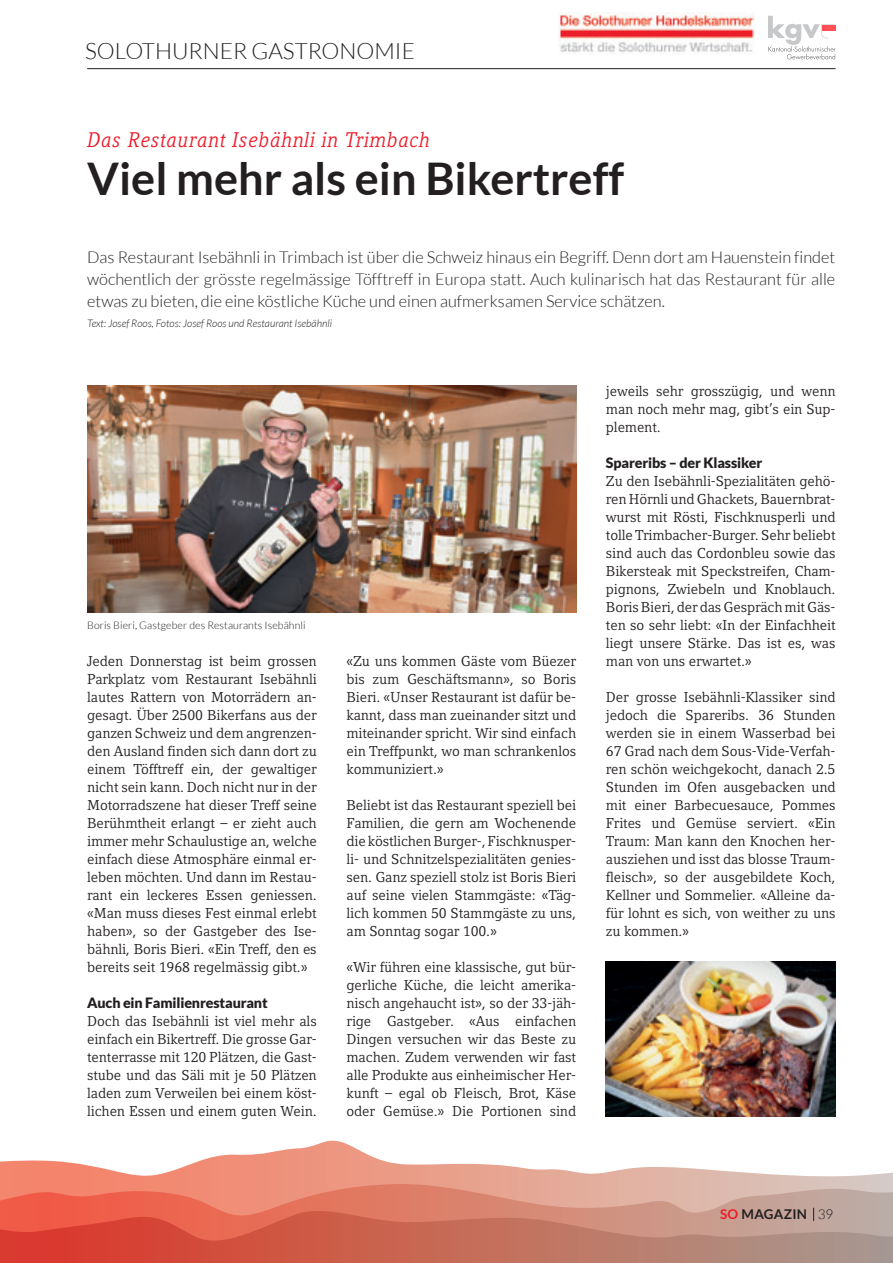
<style>
.page{position:relative;width:893px;height:1263px;background:#fff}
.page>*{position:absolute;margin:0;border:0;box-sizing:border-box;transform-origin:0 0}
.t1{font:700 45px "Lato";color:#231f20}
.t2{font:300 22.5px "Lato";color:#231f20}
.t3{font:italic 21px "Compatil Letter LT Pro";letter-spacing:.02em;color:#ee1b29;scale:.96 1}
.t4{font:300 16.35px/22.4px "Lato";color:#231f20;text-align:justify}
.t5{font:14.25px/18px "Compatil Letter LT Pro";letter-spacing:-.01em;color:#231f20;text-align:justify}
.t6{font:900 14.25px "Lato";letter-spacing:-.01em;color:#231f20}
.t7{font:700 13.5px "Lato";letter-spacing:.02em;color:#231f20}
.t8{font:italic 300 10.5px "Lato";color:#231f20}
.t9{font:300 10.5px "Lato";letter-spacing:.01em;color:#231f20}
.s1{color:#ee1b29}
.s2{font-weight:300}
</style>
<div class="page">
<svg style="left:0;top:1141px;width:893px;height:43px"></svg>
<svg style="left:0;top:1184px;width:893px;height:27px;background:#e0907e"></svg>
<svg style="left:0;top:1211px;width:893px;height:52px;background:#ca705f"></svg>
<svg style="left:813px;top:1208px;width:1px;height:13px"></svg>
<hr style="left:87px;top:68px;width:749px;height:1px;background:#231f20">
<img style="left:87px;top:385px;width:489px;height:227px">
<img style="left:606px;top:962px;width:230px;height:154px">
<img style="left:558px;top:13px;width:197px;height:40px">
<svg style="left:768px;top:16px;width:68px;height:43px"></svg>
<h2 class="t2" style="left:85px;top:39px;width:331px">SOLOTHURNER GASTRONOMIE</h2>
<h3 class="t3" style="left:87px;top:128px;width:359px">Das Restaurant Isebähnli in Trimbach</h3>
<h1 class="t1" style="left:87px;top:153px;width:538px">Viel mehr als ein Bikertreff</h1>
<p class="t4" style="left:87px;top:246px;width:750px">Das Restaurant Isebähnli in Trimbach ist über die Schweiz hinaus ein Begriff. Denn dort am Hauenstein findet wöchentlich der grösste regelmässige Töfftreff in Europa statt. Auch kulinarisch hat das Restaurant für alle etwas zu bieten, die eine köstliche Küche und einen aufmerksamen Service schätzen.</p>
<p class="t8" style="left:87px;top:317px;width:247px">Text: Josef Roos, Fotos: Josef Roos und Restaurant Isebähnli</p>
<p class="t9" style="left:87px;top:620px;width:220px">Boris Bieri, Gastgeber des Restaurants Isebähnli</p>
<p class="t5" style="left:87px;top:652px;width:231px">Jeden Donnerstag ist beim grossen Parkplatz vom Restaurant Isebähnli lautes Rattern von Motorrädern an&shy;gesagt. Über 2500 Bikerfans aus der ganzen Schweiz und dem angrenzen&shy;den Ausland finden sich dann dort zu einem Töfftreff ein, der gewaltiger nicht sein kann. Doch nicht nur in der Motorradszene hat dieser Treff seine Berühmtheit erlangt – er zieht auch immer mehr Schaulustige an, welche einfach diese Atmosphäre einmal er&shy;leben möchten. Und dann im Restau&shy;rant ein leckeres Essen geniessen. «Man muss dieses Fest einmal erlebt haben», so der Gastgeber des Ise&shy;bähnli, Boris Bieri. «Ein Treff, den es bereits seit 1968 regelmässig gibt.»</p>
<p class="t6" style="left:87px;top:994px;width:182px">Auch ein Familienrestaurant</p>
<p class="t5" style="left:87px;top:1012px;width:231px">Doch das Isebähnli ist viel mehr als einfach ein Bikertreff. Die grosse Gar&shy;tenterrasse mit 120 Plätzen, die Gast&shy;stube und das Säli mit je 50 Plätzen laden zum Verweilen bei einem köst&shy;lichen Essen und einem guten Wein.</p>
<p class="t5" style="left:347px;top:652px;width:231px">«Zu uns kommen Gäste vom Büezer bis zum Geschäftsmann», so Boris Bieri. «Unser Restaurant ist dafür be&shy;kannt, dass man zueinander sitzt und miteinander spricht. Wir sind einfach ein Treffpunkt, wo man schrankenlos kommuniziert.»</p>
<p class="t5" style="left:347px;top:796px;width:231px">Beliebt ist das Restaurant speziell bei Familien, die gern am Wochenende die köstlichen Burger-, Fischknusper&shy;li- und Schnitzelspezialitäten genies&shy;sen. Ganz speziell stolz ist Boris Bieri auf seine vielen Stammgäste: «Täg&shy;lich kommen 50 Stammgäste zu uns, am Sonntag sogar 100.»</p>
<p class="t5" style="left:347px;top:958px;width:231px">«Wir führen eine klassische, gut bür&shy;gerliche Küche, die leicht amerika&shy;nisch angehaucht ist», so der 33-jäh&shy;rige Gastgeber. «Aus einfachen Dingen versuchen wir das Beste zu machen. Zudem verwenden wir fast alle Produkte aus einheimischer Her&shy;kunft – egal ob Fleisch, Brot, Käse oder Gemüse.» Die Portionen sind</p>
<p class="t5" style="left:606px;top:382px;width:231px">jeweils sehr grosszügig, und wenn man noch mehr mag, gibt’s ein Sup&shy;plement.</p>
<p class="t6" style="left:606px;top:454px;width:158px">Spareribs – der Klassiker</p>
<p class="t5" style="left:606px;top:472px;width:231px">Zu den Isebähnli-Spezialitäten gehö&shy;ren Hörnli und Ghackets, Bauernbrat&shy;wurst mit Rösti, Fischknusperli und tolle Trimbacher-Burger. Sehr beliebt sind auch das Cordonbleu sowie das Bikersteak mit Speckstreifen, Cham&shy;pignons, Zwiebeln und Knoblauch.<br>Boris Bieri, der das Gespräch mit Gäs&shy;ten so sehr liebt: «In der Einfachheit liegt unsere Stärke. Das ist es, was man von uns erwartet.»</p>
<p class="t5" style="left:606px;top:688px;width:231px">Der grosse Isebähnli-Klassiker sind jedoch die Spareribs. 36 Stunden werden sie in einem Wasserbad bei 67 Grad nach dem Sous-Vide-Verfah&shy;ren schön weichgekocht, danach 2.5<br>Stunden im Ofen ausgebacken und mit einer Barbecuesauce, Pommes Frites und Gemüse serviert. «Ein Traum: Man kann den Knochen her&shy;ausziehen und isst das blosse Traum&shy;fleisch», so der ausgebildete Koch, Kellner und Sommelier. «Alleine da&shy;für lohnt es sich, von weither zu uns zu kommen.»</p>
<p class="t7" style="left:720px;top:1206px;width:115px"><span class="s1">SO</span> MAGAZIN <span class="s2">39</span></p>
</div>
